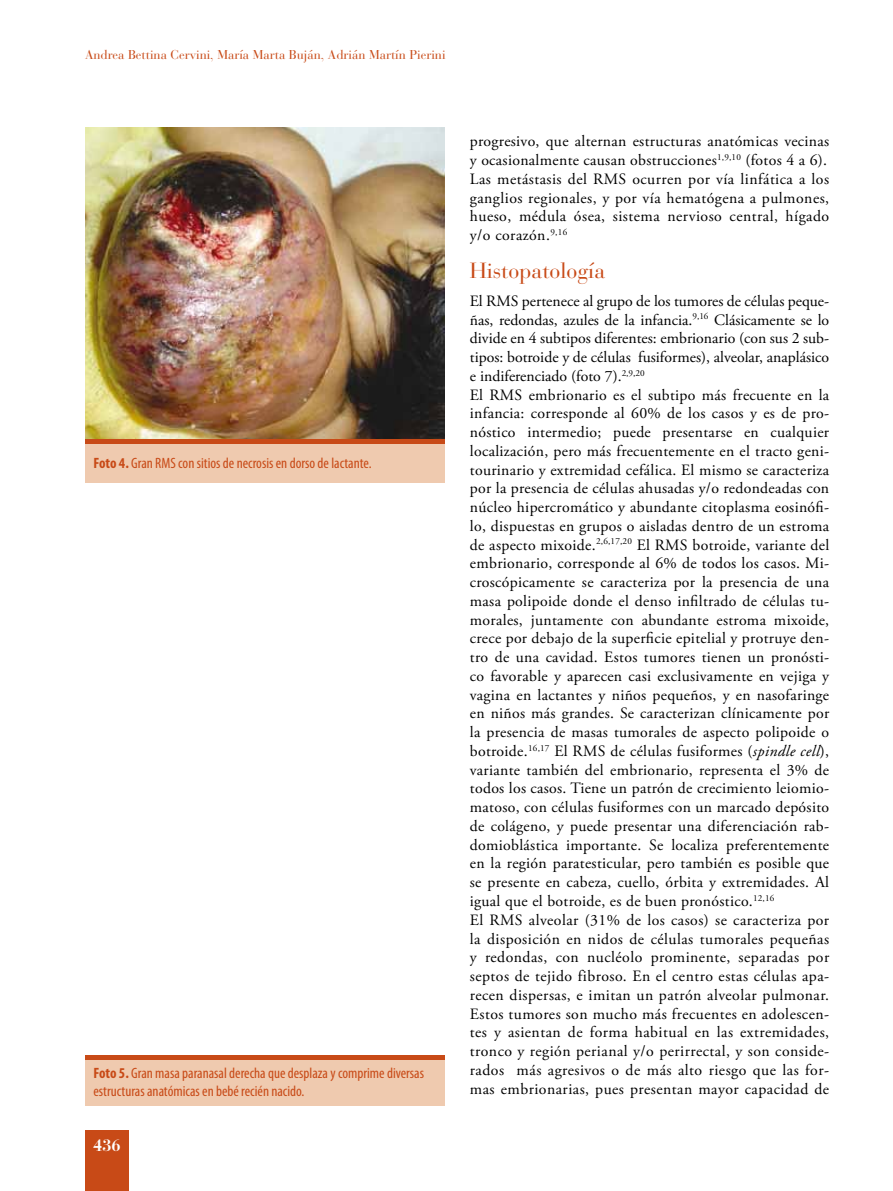
<style>
.page{position:relative;width:893px;height:1191px;background:#fff}
.page>*{position:absolute;margin:0;border:0;box-sizing:border-box;transform-origin:0 0}
.t1{font:21.75px "Bauer Bodoni";color:#c84a17}
.t2{font:700 16.5px "Bauer Bodoni";color:#fff}
.t3{font:15.75px/18.8px "Adobe Garamond Pro";letter-spacing:.02em;color:#000}
.t4{font:condensed 15px/18.8px "Myriad Pro";color:#c84a17}
.t5{font:12.75px "Bauer Bodoni";color:#c84a17}
.s1{font-weight:700}
.s2{font-style:italic}
</style>
<div class="page">
<div style="left:85px;top:1130px;width:44px;height:61px;background:#c84a17"></div>
<img style="left:85px;top:128px;width:359px;height:311px">
<div style="left:85px;top:1056px;width:359px;height:50px;background:#efcaaf"></div>
<div style="left:85px;top:1054px;width:359px;height:5px;background:#c84a17"></div>
<div style="left:85px;top:442px;width:359px;height:41px;background:#efcaaf"></div>
<div style="left:85px;top:439px;width:359px;height:5px;background:#c84a17"></div>
<p class="t5" style="left:85px;top:47px;width:362px">Andrea Bettina Cervini, María Marta Buján, Adrián Martín Pierini</p>
<p class="t4" style="left:94px;top:453px;width:280px"><span class="s1">Foto 4.</span> Gran RMS con sitios de necrosis en dorso de lactante.</p>
<p class="t4" style="left:94px;top:1063px;width:332px"><span class="s1">Foto 5.</span> Gran masa paranasal derecha que desplaza y comprime diversas estructuras anatómicas en bebé recién nacido.</p>
<p class="t2" style="left:93px;top:1135px;width:29px">436</p>
<p class="t3" style="left:470px;top:133px;width:361px">progresivo, que alternan estructuras anatómicas vecinas y ocasionalmente causan obstrucciones<sup>1,9,10</sup> (fotos 4 a 6).<br>Las metástasis del RMS ocurren por vía linfática a los ganglios regionales, y por vía hematógena a pulmones, hueso, médula ósea, sistema nervioso central, hígado y/o corazón.<sup>9,16</sup></p>
<h1 class="t1" style="left:470px;top:257px;width:137px">Histopatología</h1>
<p class="t3" style="left:470px;top:292px;width:361px">El RMS pertenece al grupo de los tumores de células peque&shy;ñas, redondas, azules de la infancia.<sup>9,16</sup> Clásicamente se lo divide en 4 subtipos diferentes: embrionario (con sus 2 sub&shy;tipos: botroide y de células fusiformes), alveolar, anaplásico e indiferenciado (foto 7).<sup>2,9,20<br></sup>El RMS embrionario es el subtipo más frecuente en la infancia: corresponde al 60% de los casos y es de pro&shy;nóstico intermedio; puede presentarse en cualquier localización, pero más frecuentemente en el tracto geni&shy;tourinario y extremidad cefálica. El mismo se caracteriza por la presencia de células ahusadas y/o redondeadas con núcleo hipercromático y abundante citoplasma eosinófi&shy;lo, dispuestas en grupos o aisladas dentro de un estroma de aspecto mixoide.<sup>2,6,17,20</sup> El RMS botroide, variante del embrionario, corresponde al 6% de todos los casos. Mi&shy;croscópicamente se caracteriza por la presencia de una masa polipoide donde el denso infiltrado de células tu&shy;morales, juntamente con abundante estroma mixoide, crece por debajo de la superficie epitelial y protruye den&shy;tro de una cavidad. Estos tumores tienen un pronósti&shy;co favorable y aparecen casi exclusivamente en vejiga y vagina en lactantes y niños pequeños, y en nasofaringe en niños más grandes. Se caracterizan clínicamente por la presencia de masas tumorales de aspecto polipoide o botroide.<sup>16,17</sup> El RMS de células fusiformes (<span class="s2">spindle cell</span>), variante también del embrionario, representa el 3% de todos los casos. Tiene un patrón de crecimiento leiomio&shy;matoso, con células fusiformes con un marcado depósito de colágeno, y puede presentar una diferenciación rab&shy;domioblástica importante. Se localiza preferentemente en la región paratesticular, pero también es posible que se presente en cabeza, cuello, órbita y extremidades. Al igual que el botroide, es de buen pronóstico.<sup>12,16<br></sup>El RMS alveolar (31% de los casos) se caracteriza por la disposición en nidos de células tumorales pequeñas y redondas, con nucléolo prominente, separadas por septos de tejido fibroso. En el centro estas células apa&shy;recen dispersas, e imitan un patrón alveolar pulmonar.<br>Estos tumores son mucho más frecuentes en adolescen&shy;tes y asientan de forma habitual en las extremidades, tronco y región perianal y/o perirrectal, y son conside&shy;rados más agresivos o de más alto riesgo que las for&shy;mas embrionarias, pues presentan mayor capacidad de</p>
</div>
